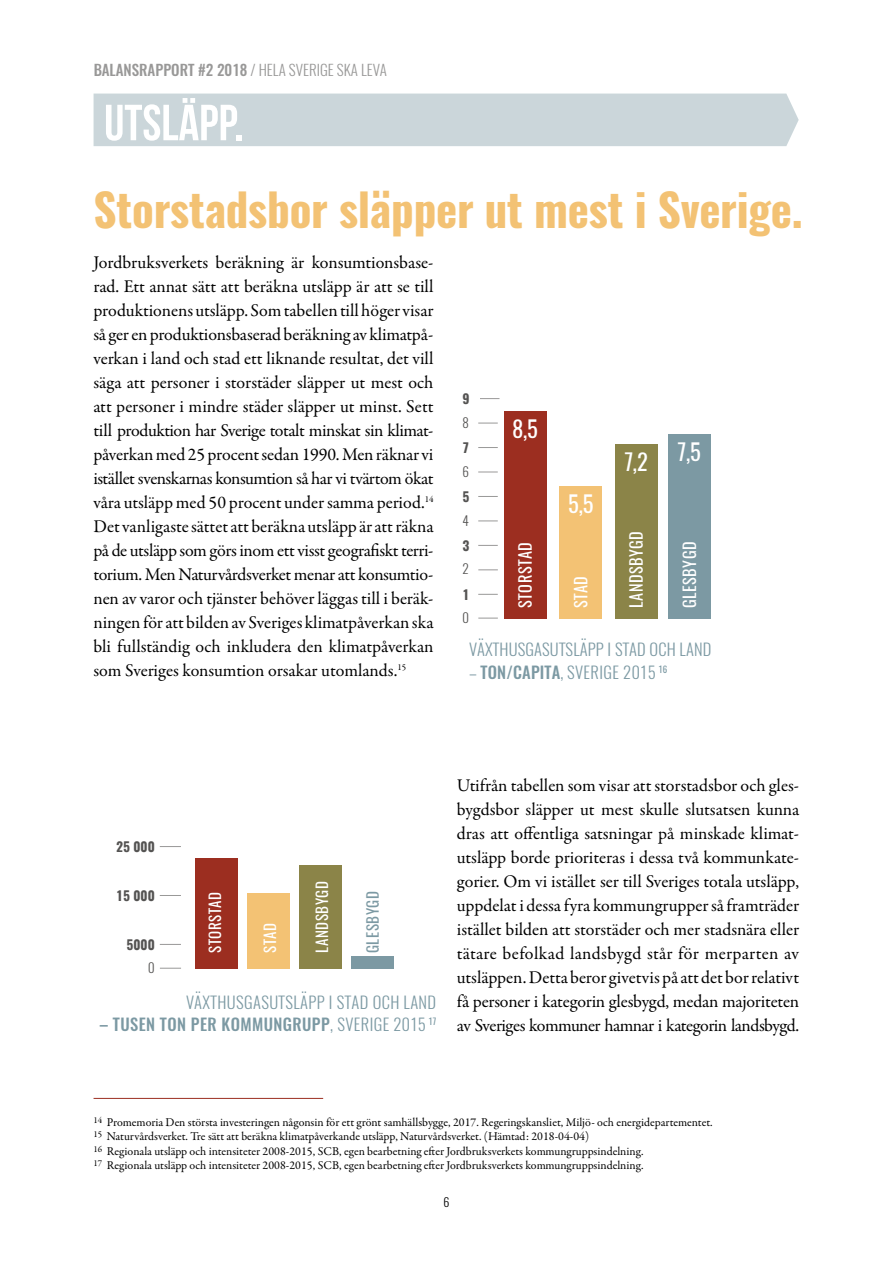
<style>
.page{position:relative;width:893px;height:1263px;background:#fff}
.page>*{position:absolute;margin:0;border:0;box-sizing:border-box;transform-origin:0 0}
.t1{font:700 50.7px "Bebas Neue";color:#fff}
.t2{font:700 45px "Oswald";letter-spacing:-.005em;color:#f3c274}
.t3{font:22.5px "Oswald";color:#fff}
.t4{font:18px/24px "Garamond Premr Pro";letter-spacing:-.01em;color:#000;text-align:justify}
.t5{font:300 16.5px "Oswald";letter-spacing:.025em;color:#7c99a3}
.t6{font:500 16.5px "Oswald";letter-spacing:.025em;color:#7c99a3}
.t7{font:16.2px "Oswald";letter-spacing:.04em;color:#fff}
.t8{font:500 15px "Oswald";color:#545352}
.t9{font:15px "Oswald";letter-spacing:.04em;color:#fff}
.t10{font:15px "Oswald";letter-spacing:.03em;color:#7c99a3}
.t11{font:700 13.2px "Oswald";color:#545352}
.t12{font:300 13.2px "Oswald";color:#545352}
.t13{font:12px/14.4px "Garamond Premr Pro";letter-spacing:-.005em;color:#000}
.t14{font:300 12px "Oswald";color:#000}
.s1{font-weight:300}
.s2{font-weight:500}
</style>
<div class="page">
<div style="left:94px;top:94px;width:705px;height:52px;background:#cbd6da"></div>
<svg style="left:478px;top:423px;width:20px;height:1px"></svg>
<svg style="left:480px;top:398px;width:19px;height:1px"></svg>
<svg style="left:478px;top:447px;width:20px;height:1px"></svg>
<svg style="left:478px;top:472px;width:20px;height:1px"></svg>
<svg style="left:478px;top:496px;width:20px;height:1px"></svg>
<svg style="left:478px;top:520px;width:20px;height:1px"></svg>
<svg style="left:478px;top:545px;width:20px;height:1px"></svg>
<svg style="left:478px;top:594px;width:20px;height:1px"></svg>
<svg style="left:478px;top:569px;width:20px;height:1px"></svg>
<svg style="left:478px;top:618px;width:20px;height:1px"></svg>
<div style="left:615px;top:444px;width:42px;height:175px;background:#8b8448"></div>
<div style="left:504px;top:411px;width:42px;height:208px;background:#9c2e20"></div>
<div style="left:668px;top:435px;width:42px;height:184px;background:#7c99a3"></div>
<div style="left:560px;top:486px;width:42px;height:133px;background:#f3c274"></div>
<svg style="left:160px;top:846px;width:21px;height:1px"></svg>
<svg style="left:160px;top:895px;width:21px;height:1px"></svg>
<svg style="left:160px;top:944px;width:21px;height:1px"></svg>
<svg style="left:160px;top:968px;width:21px;height:1px"></svg>
<div style="left:299px;top:865px;width:43px;height:104px;background:#8b8448"></div>
<div style="left:195px;top:858px;width:42px;height:111px;background:#9c2e20"></div>
<div style="left:351px;top:956px;width:43px;height:13px;background:#7c99a3"></div>
<div style="left:247px;top:893px;width:43px;height:76px;background:#f3c274"></div>
<hr style="left:94px;top:1098px;width:229px;height:1px;background:#9c2e20">
<p class="t8" style="left:93px;top:62px;width:295px">BALANSRAPPORT #2 2018 <span class="s1">/ HELA SVERIGE SKA LEVA</span></p>
<h1 class="t1" style="left:104px;top:95px;width:141px">UTSLÄPP.</h1>
<h2 class="t2" style="left:94px;top:186px;width:711px">Storstadsbor släpper ut mest i Sverige.</h2>
<p class="t4" style="left:93px;top:251px;width:342px">Jordbruksverkets beräkning är konsumtionsbase&shy;rad. Ett annat sätt att beräkna utsläpp är att se till produktionens utsläpp. Som tabellen till höger visar så ger en produktionsbaserad beräkning av klimatpå&shy;verkan i land och stad ett liknande resultat, det vill säga att personer i storstäder släpper ut mest och att personer i mindre städer släpper ut minst. Sett till produktion har Sverige totalt minskat sin klimat&shy;påverkan med 25 procent sedan 1990. Men räknar vi istället svenskarnas konsumtion så har vi tvärtom ökat våra utsläpp med 50 procent under samma period.<sup>14<br></sup>Det vanligaste sättet att beräkna utsläpp är att räkna på de utsläpp som görs inom ett visst geografiskt terri&shy;torium. Men Naturvårdsverket menar att konsumtio&shy;nen av varor och tjänster behöver läggas till i beräk&shy;ningen för att bilden av Sveriges klimatpåverkan ska bli fullständig och inkludera den klimatpåverkan som Sveriges konsumtion orsakar utomlands.<sup>15</sup></p>
<p class="t11" style="left:462px;top:392px;width:9px">9</p>
<p class="t12" style="left:462px;top:411px;width:8px">8</p>
<p class="t3" style="left:512px;top:409px;width:27px">8,5</p>
<p class="t11" style="left:462px;top:441px;width:8px">7</p>
<p class="t3" style="left:624px;top:442px;width:25px">7,2</p>
<p class="t3" style="left:677px;top:432px;width:25px">7,5</p>
<p class="t12" style="left:462px;top:460px;width:8px">6</p>
<p class="t11" style="left:462px;top:490px;width:8px">5</p>
<p class="t11" style="left:462px;top:538px;width:8px">3</p>
<p class="t11" style="left:462px;top:587px;width:8px">1</p>
<p class="t3" style="left:568px;top:484px;width:27px">5,5</p>
<p class="t12" style="left:462px;top:509px;width:8px">4</p>
<p class="t12" style="left:462px;top:557px;width:8px">2</p>
<p class="t12" style="left:462px;top:606px;width:8px">0</p>
<p class="t7" style="left:622px;top:608px;width:79px;rotate:-90deg">LANDSBYGD</p>
<p class="t7" style="left:675px;top:608px;width:68px;rotate:-90deg">GLESBYGD</p>
<p class="t7" style="left:511px;top:608px;width:68px;rotate:-90deg">STORSTAD</p>
<p class="t7" style="left:566px;top:608px;width:34px;rotate:-90deg">STAD</p>
<p class="t5" style="left:469px;top:635px;width:244px">VÄXTHUSGASUTSLÄPP I STAD OCH LAND</p>
<p class="t5" style="left:469px;top:657px;width:199px">– <span class="s2">TON/CAPITA</span>, SVERIGE 2015 <sup>16</sup></p>
<p class="t11" style="left:116px;top:840px;width:40px">25 000</p>
<p class="t11" style="left:116px;top:889px;width:40px">15 000</p>
<p class="t11" style="left:127px;top:937px;width:30px">5000</p>
<p class="t12" style="left:148px;top:956px;width:8px">0</p>
<p class="t9" style="left:202px;top:953px;width:63px;rotate:-90deg">STORSTAD</p>
<p class="t9" style="left:257px;top:953px;width:32px;rotate:-90deg">STAD</p>
<p class="t9" style="left:309px;top:953px;width:74px;rotate:-90deg">LANDSBYGD</p>
<p class="t10" style="left:359px;top:953px;width:64px;rotate:-90deg">GLESBYGD</p>
<p class="t5" style="left:186px;top:987px;width:252px">VÄXTHUSGASUTSLÄPP I STAD OCH LAND</p>
<p class="t6" style="left:100px;top:1016px;width:338px">– TUSEN TON PER KOMMUNGRUPP<span class="s1">, SVERIGE 2015</span> <sup>17</sup></p>
<p class="t4" style="left:457px;top:774px;width:344px">Utifrån tabellen som visar att storstadsbor och gles&shy;bygdsbor släpper ut mest skulle slutsatsen kunna dras att offentliga satsningar på minskade klimat&shy;utsläpp borde prioriteras i dessa två kommunkate&shy;gorier. Om vi istället ser till Sveriges totala utsläpp, uppdelat i dessa fyra kommungrupper så framträder istället bilden att storstäder och mer stadsnära eller tätare befolkad landsbygd står för merparten av utsläppen. Detta beror givetvis på att det bor relativt få personer i kategorin glesbygd, medan majoriteten av Sveriges kommuner hamnar i kategorin landsbygd.</p>
<p class="t13" style="left:93px;top:1115px;width:621px"><sup>14</sup> Promemoria Den största investeringen någonsin för ett grönt samhällsbygge, 2017. Regeringskansliet, Miljö- och energidepartementet.<br><sup>15</sup> Naturvårdsverket. Tre sätt att beräkna klimatpåverkande utsläpp, Naturvårdsverket. (Hämtad: 2018-04-04)<br><sup>16</sup> Regionala utsläpp och intensiteter 2008-2015, SCB, egen bearbetning efter Jordbruksverkets kommungruppsindelning.<br><sup>17</sup> Regionala utsläpp och intensiteter 2008-2015, SCB, egen bearbetning efter Jordbruksverkets kommungruppsindelning.</p>
<p class="t14" style="left:444px;top:1191px;width:7px">6</p>
</div>
